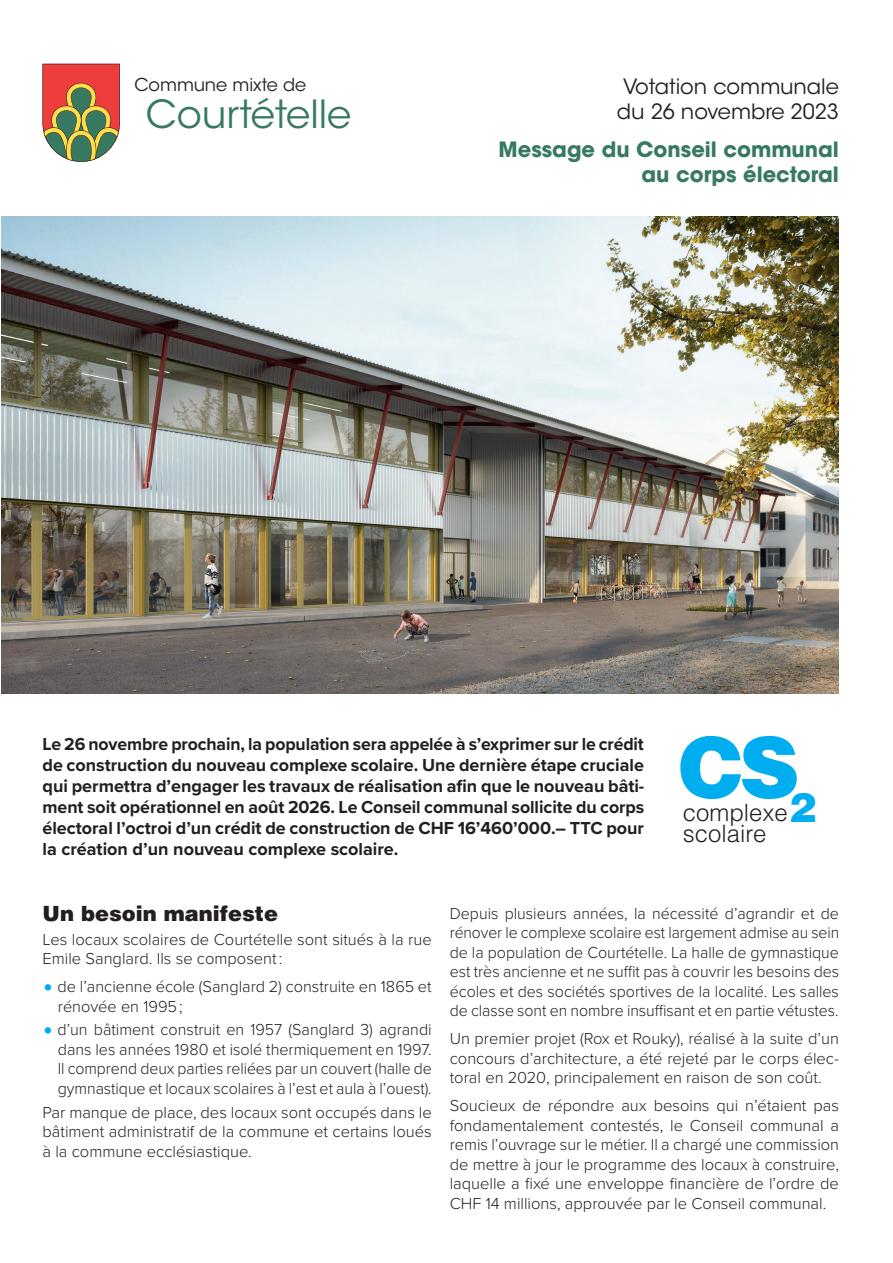
<style>
.page{position:relative;width:893px;height:1263px;background:#fff}
.page>*{position:absolute;margin:0;border:0;box-sizing:border-box;transform-origin:0 0}
.t1{font:900 40.65px "Helvetica LT Std";color:#00aeef}
.t2{font:38.55px "ITC Avant Garde Std";color:#377961}
.t3{font:300 23.85px "Helvetica LT Std";color:#231f20}
.t4{font:700 21px/25.2px "ITC Avant Garde Std";color:#377961;text-align:right}
.t5{font:21px/25.2px "ITC Avant Garde Std";color:#231f20}
.t6{font:900 21px "Helvetica LT Std";color:#231f20}
.t7{font:700 18px/21px "Proxima Nova";color:#231f20;text-align:justify}
.t8{font:17.7px "ITC Avant Garde Std";color:#231f20}
.t9{font:300 16.5px/19.5px "Proxima Nova";color:#231f20;text-align:justify}
.s1{font-size:31.5px;color:#00aeef}
</style>
<div class="page">
<svg style="left:43px;top:64px;width:77px;height:98px;background:#b27657"></svg>
<img style="left:2px;top:216px;width:837px;height:477px">
<svg style="left:680px;top:736px;width:117px;height:63px"></svg>
<p class="t8" style="left:134px;top:74px;width:173px">Commune mixte de</p>
<h2 class="t2" style="left:146px;top:90px;width:207px">Courtételle</h2>
<p class="t5" style="left:617px;top:74px;width:224px">Votation communale du 26 novembre 2023</p>
<p class="t4" style="left:499px;top:136px;width:342px">Message du Conseil communal au corps électoral</p>
<p class="t7" style="left:43px;top:733px;width:603px">Le 26 novembre prochain, la population sera appelée à s’exprimer sur le crédit de construction du nouveau complexe scolaire. Une dernière étape cruciale qui permettra d’engager les travaux de réalisation afin que le nouveau bâti&shy;ment soit opérationnel en août 2026. Le Conseil communal sollicite du corps électoral l’octroi d’un crédit de construction de CHF 16’460’000.– TTC pour la création d’un nouveau complexe scolaire.</p>
<h1 class="t1" style="left:789px;top:780px;width:29px">2</h1>
<h3 class="t3" style="left:683px;top:798px;width:106px">complexe</h3>
<h3 class="t3" style="left:683px;top:819px;width:85px">scolaire</h3>
<p class="t6" style="left:43px;top:899px;width:237px">Un besoin manifeste</p>
<p class="t9" style="left:43px;top:928px;width:391px">Les locaux scolaires de Courtételle sont situés à la rue<br>Emile Sanglard. Ils se composent :</p>
<p class="t9" style="left:58px;top:976px;width:375px;text-indent:-15px"><span class="s1">•</span> de l’ancienne école (Sanglard 2) construite en 1865 et rénovée en 1995 ;</p>
<p class="t9" style="left:58px;top:1019px;width:375px;text-indent:-15px"><span class="s1">•</span> d’un bâtiment construit en 1957 (Sanglard 3) agrandi dans les années 1980 et isolé thermiquement en 1997.<br>Il comprend deux parties reliées par un couvert (halle de gymnastique et locaux scolaires à l’est et aula à l’ouest).</p>
<p class="t9" style="left:43px;top:1101px;width:391px">Par manque de place, des locaux sont occupés dans le bâtiment administratif de la commune et certains loués à la commune ecclésiastique.</p>
<p class="t9" style="left:450px;top:903px;width:391px">Depuis plusieurs années, la nécessité d’agrandir et de rénover le complexe scolaire est largement admise au sein de la population de Courtételle. La halle de gymnastique est très ancienne et ne suffit pas à couvrir les besoins des écoles et des sociétés sportives de la localité. Les salles de classe sont en nombre insuffisant et en partie vétustes.</p>
<p class="t9" style="left:450px;top:1028px;width:391px">Un premier projet (Rox et Rouky), réalisé à la suite d’un concours d’architecture, a été rejeté par le corps élec&shy;toral en 2020, principalement en raison de son coût.</p>
<p class="t9" style="left:450px;top:1095px;width:391px">Soucieux de répondre aux besoins qui n’étaient pas fondamentalement contestés, le Conseil communal a remis l’ouvrage sur le métier. Il a chargé une commission de mettre à jour le programme des locaux à construire, laquelle a fixé une enveloppe financière de l’ordre de CHF 14 millions, approuvée par le Conseil communal.</p>
</div>
